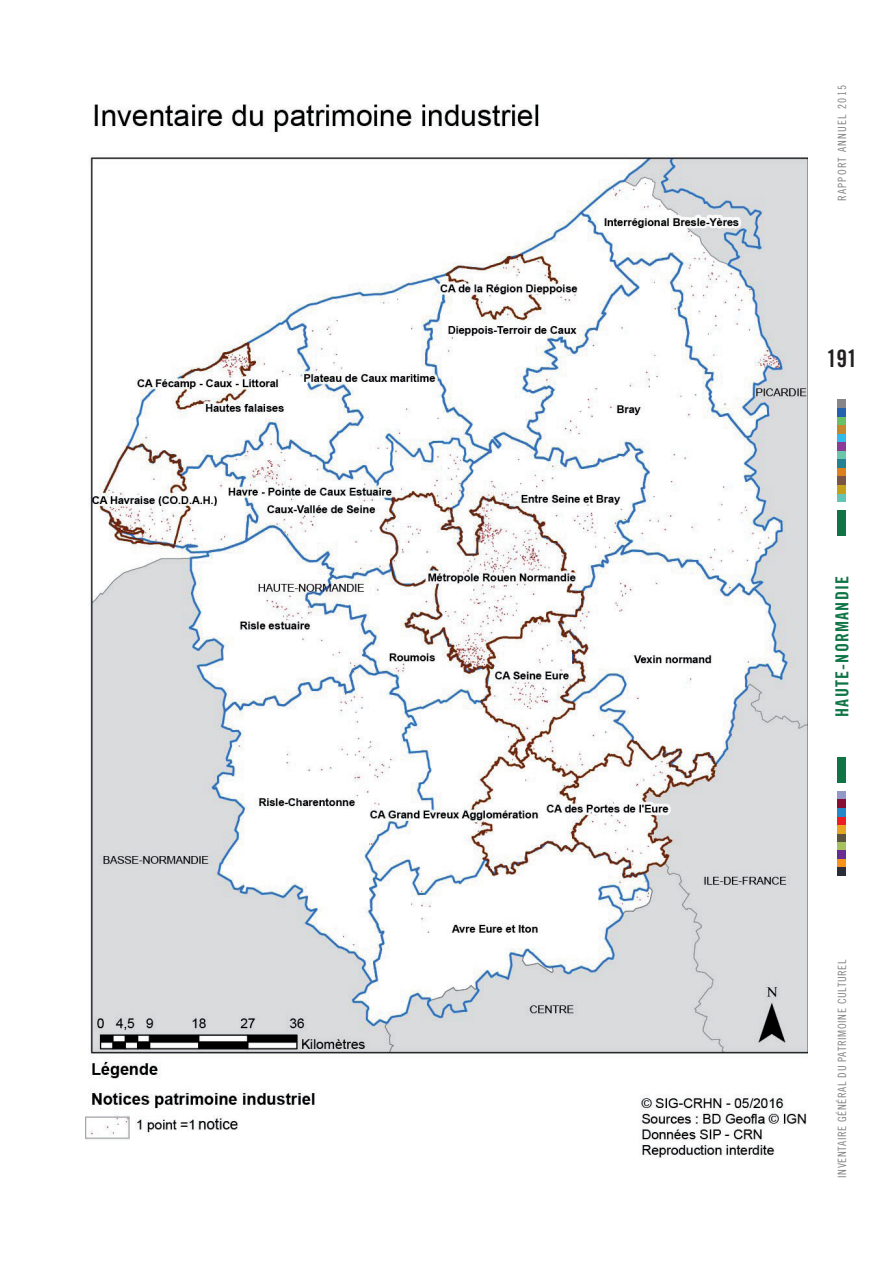
<style>
.page{position:relative;width:893px;height:1263px;background:#fff}
.page>*{position:absolute;margin:0;border:0;box-sizing:border-box;transform-origin:0 0}
.t1{font:24px "Trade Gothic Bold Cond Twenty";color:#231f20}
.t2{font:18px "Trade Gothic Bold Cond Twenty";letter-spacing:.065em;color:#107546}
.t3{font:11.4px "Trade Gothic Cond Eighteen";letter-spacing:.055em;color:#808285}
</style>
<div class="page">
<div style="left:838px;top:400px;width:8px;height:8px;background:#878588"></div>
<div style="left:838px;top:408px;width:8px;height:9px;background:#2362af"></div>
<div style="left:838px;top:417px;width:8px;height:8px;background:#6bc067"></div>
<div style="left:838px;top:425px;width:8px;height:9px;background:#c4892f"></div>
<div style="left:838px;top:434px;width:8px;height:8px;background:#32baec"></div>
<div style="left:838px;top:468px;width:8px;height:8px;background:#dd7f1a"></div>
<div style="left:838px;top:451px;width:8px;height:8px;background:#6ac6ab"></div>
<div style="left:838px;top:442px;width:8px;height:9px;background:#8a3c96"></div>
<div style="left:838px;top:459px;width:8px;height:9px;background:#238392"></div>
<div style="left:838px;top:493px;width:8px;height:9px;background:#62c5b6"></div>
<div style="left:838px;top:476px;width:8px;height:9px;background:#7a5544"></div>
<div style="left:838px;top:791px;width:8px;height:8px;background:#9398cb"></div>
<div style="left:838px;top:757px;width:8px;height:25px;background:#107546"></div>
<div style="left:838px;top:510px;width:8px;height:26px;background:#107546"></div>
<div style="left:838px;top:833px;width:8px;height:9px;background:#5c533f"></div>
<div style="left:838px;top:799px;width:8px;height:9px;background:#8a0e34"></div>
<div style="left:838px;top:859px;width:8px;height:8px;background:#f7931d"></div>
<div style="left:838px;top:842px;width:8px;height:8px;background:#a6c05f"></div>
<div style="left:838px;top:816px;width:8px;height:9px;background:#ee1d23"></div>
<div style="left:838px;top:485px;width:8px;height:8px;background:#c4a11d"></div>
<div style="left:838px;top:808px;width:8px;height:8px;background:#2589c9"></div>
<div style="left:838px;top:850px;width:8px;height:9px;background:#672d91"></div>
<div style="left:838px;top:825px;width:8px;height:8px;background:#e6a621"></div>
<div style="left:838px;top:867px;width:8px;height:9px;background:#2b2d3b"></div>
<img style="left:85px;top:104px;width:723px;height:1054px">
<p class="t3" style="left:835px;top:201px;width:118px;rotate:-90deg">RAPPORT ANNUEL 2015</p>
<h1 class="t1" style="left:826px;top:344px;width:32px">191</h1>
<h2 class="t2" style="left:831px;top:717px;width:142px;rotate:-90deg">Haute-normandie</h2>
<p class="t3" style="left:835px;top:1178px;width:220px;rotate:-90deg">Inventaire général du patrimoine culturel</p>
</div>
